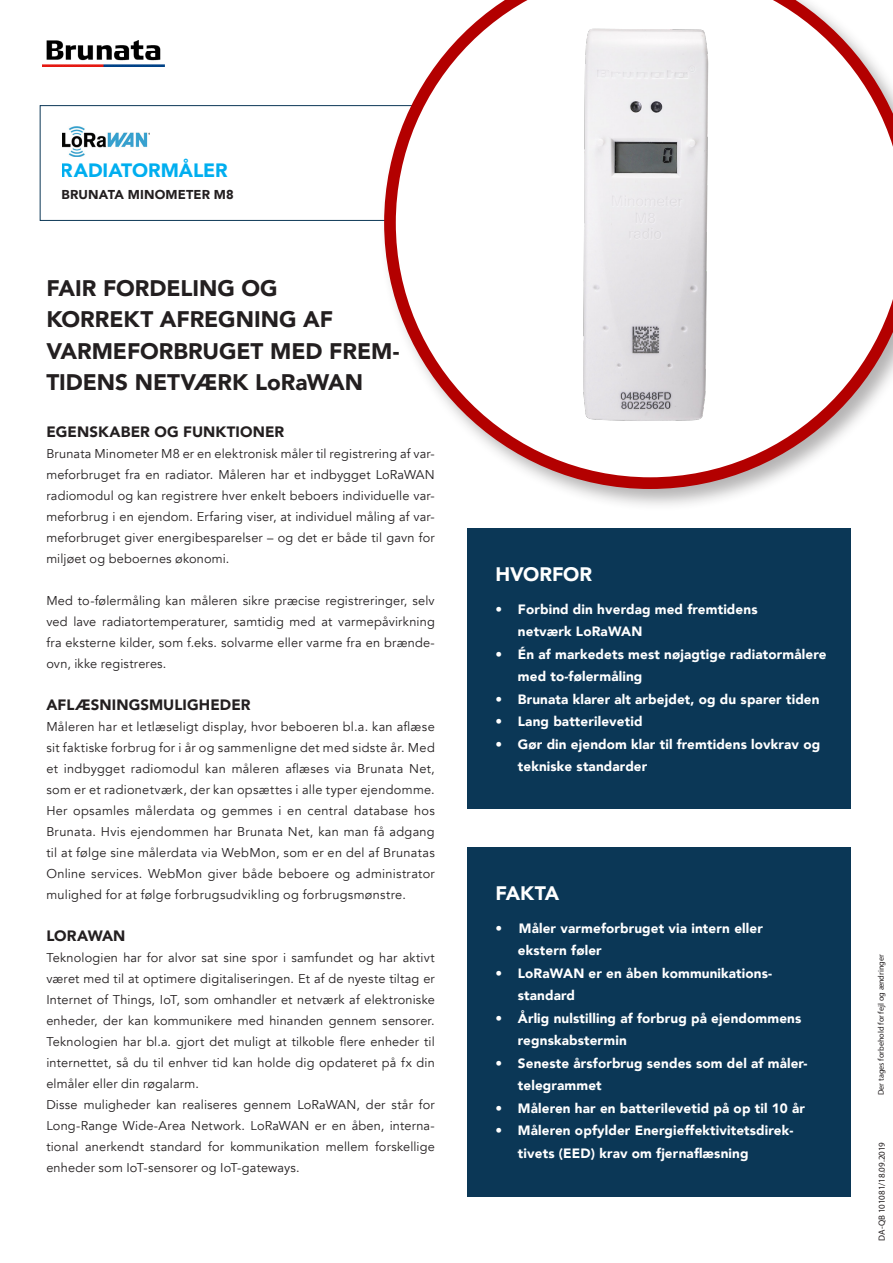
<style>
.page{position:relative;width:893px;height:1263px;background:#fff}
.page>*{position:absolute;margin:0;border:0;box-sizing:border-box;transform-origin:0 0}
.t1{font:900 22.5px/31.5px "Avenir";color:#231f20}
.t2{font:900 19.5px "Avenir";letter-spacing:-.005em;color:#fff}
.t3{font:900 19.35px "Avenir";color:#00aeef}
.t4{font:900 15px "Avenir";letter-spacing:.005em;color:#231f20}
.t5{font:900 13.5px/22.5px "Avenir";letter-spacing:.01em;color:#fff}
.t6{font:900 12.9px "Avenir";letter-spacing:.015em;color:#231f20}
.t7{font:12.75px/21px "Avenir";letter-spacing:.015em;color:#231f20;text-align:justify}
.QB{font:9px "Myriad Pro";color:#231f20}
.Underrubrik_lille__k{font:8.25px "Myriad Pro";color:#231f20}
</style>
<div class="page">
<div style="left:467px;top:528px;width:383px;height:281px;background:#0b3756"></div>
<div style="left:467px;top:847px;width:383px;height:350px;background:#0b3756"></div>
<div style="left:40px;top:105px;width:395px;height:116px;background:#fff;border:1px solid #0b3756"></div>
<div style="left:379px;top:0;width:514px;height:511px;background:#231f20;opacity:.34"></div>
<svg style="left:384px;top:0;width:509px;height:489px"></svg>
<img style="left:43px;top:40px;width:121px;height:27px">
<img style="left:481px;top:0;width:329px;height:455px">
<img style="left:63px;top:126px;width:87px;height:30px">
<h3 class="t3" style="left:61px;top:153px;width:169px">RADIATORMÅLER</h3>
<p class="t6" style="left:61px;top:183px;width:174px">BRUNATA MINOMETER M8</p>
<p class="t1" style="left:46px;top:272px;width:233px">FAIR FORDELING OG</p>
<p class="t1" style="left:46px;top:303px;width:288px">KORREKT AFREGNING AF</p>
<p class="t1" style="left:46px;top:335px;width:355px">VARMEFORBRUGET MED FREM-<br>TIDENS NETVÆRK LoRaWAN</p>
<p class="t4" style="left:46px;top:419px;width:239px">EGENSKABER OG FUNKTIONER</p>
<p class="t7" style="left:46px;top:443px;width:390px">Brunata Minometer M8 er en elektronisk måler til registrering af var&shy;meforbruget fra en radiator. Måleren har et indbygget LoRaWAN radiomodul og kan registrere hver enkelt beboers individuelle var&shy;meforbrug i en ejendom. Erfaring viser, at individuel måling af var&shy;meforbruget giver energibesparelser – og det er både til gavn for miljøet og beboernes økonomi.</p>
<p class="t7" style="left:46px;top:590px;width:390px">Med to-følermåling kan måleren sikre præcise registreringer, selv ved lave radiatortemperaturer, samtidig med at varmepåvirkning fra eksterne kilder, som f.eks. solvarme eller varme fra en brænde&shy;ovn, ikke registreres.</p>
<p class="t4" style="left:46px;top:692px;width:206px">AFLÆSNINGSMULIGHEDER</p>
<p class="t7" style="left:46px;top:716px;width:390px">Måleren har et letlæseligt display, hvor beboeren bl.a. kan aflæse sit faktiske forbrug for i år og sammenligne det med sidste år. Med et indbygget radiomodul kan måleren aflæses via Brunata Net, som er et radionetværk, der kan opsættes i alle typer ejendomme.<br>Her opsamles målerdata og gemmes i en central database hos Brunata. Hvis ejendommen har Brunata Net, kan man få adgang til at følge sine målerdata via WebMon, som er en del af Brunatas Online services. WebMon giver både beboere og administrator mulighed for at følge forbrugsudvikling og forbrugsmønstre.</p>
<p class="t4" style="left:46px;top:923px;width:81px">LORAWAN</p>
<p class="t7" style="left:46px;top:947px;width:390px">Teknologien har for alvor sat sine spor i samfundet og har aktivt været med til at optimere digitaliseringen. Et af de nyeste tiltag er Internet of Things, IoT, som omhandler et netværk af elektroniske enheder, der kan kommunikere med hinanden gennem sensorer.<br>Teknologien har bl.a. gjort det muligt at tilkoble flere enheder til internettet, så du til enhver tid kan holde dig opdateret på fx din elmåler eller din røgalarm.</p>
<p class="t7" style="left:46px;top:1094px;width:390px">Disse muligheder kan realiseres gennem LoRaWAN, der står for Long-Range Wide-Area Network. LoRaWAN er en åben, interna&shy;tional anerkendt standard for kommunikation mellem forskellige enheder som IoT-sensorer og IoT-gateways.</p>
<p class="t2" style="left:495px;top:557px;width:98px">HVORFOR</p>
<p class="t5" style="left:495px;top:597px;width:264px">• Forbind din hverdag med fremtidens</p>
<p class="t5" style="left:518px;top:620px;width:126px">netværk LoRaWAN</p>
<p class="t5" style="left:518px;top:642px;width:310px;text-indent:-23px">• Én af markedets mest nøjagtige radiatormålere med to-følermåling</p>
<p class="t5" style="left:495px;top:687px;width:326px">• Brunata klarer alt arbejdet, og du sparer tiden</p>
<p class="t5" style="left:495px;top:710px;width:149px">• Lang batterilevetid</p>
<p class="t5" style="left:518px;top:732px;width:304px;text-indent:-23px">• Gør din ejendom klar til fremtidens lovkrav og tekniske standarder</p>
<p class="t2" style="left:495px;top:876px;width:65px">FAKTA</p>
<p class="t5" style="left:518px;top:916px;width:246px;text-indent:-23px">• Måler varmeforbruget via intern eller ekstern føler</p>
<p class="t5" style="left:495px;top:961px;width:278px">• LoRaWAN er en åben kommunikations-</p>
<p class="t5" style="left:518px;top:984px;width:59px">standard</p>
<p class="t5" style="left:518px;top:1006px;width:285px;text-indent:-23px">• Årlig nulstilling af forbrug på ejendommens regnskabstermin</p>
<p class="t5" style="left:495px;top:1051px;width:314px">• Seneste årsforbrug sendes som del af måler-</p>
<p class="t5" style="left:518px;top:1074px;width:85px">telegrammet</p>
<p class="t5" style="left:495px;top:1096px;width:311px">• Måleren har en batterilevetid på op til 10 år</p>
<p class="t5" style="left:495px;top:1119px;width:300px">• Måleren opfylder Energieffektivitetsdirek-</p>
<p class="t5" style="left:518px;top:1141px;width:232px">tivets (EED) krav om fjernaflæsning</p>
<p class="Underrubrik_lille__k" style="left:876px;top:1095px;width:143px;rotate:-90deg">Der tages forbehold for fejl og ændringer</p>
<p class="QB" style="left:876px;top:1240px;width:100px;rotate:-90deg">DA-QB 101081/18.09.2019</p>
</div>
